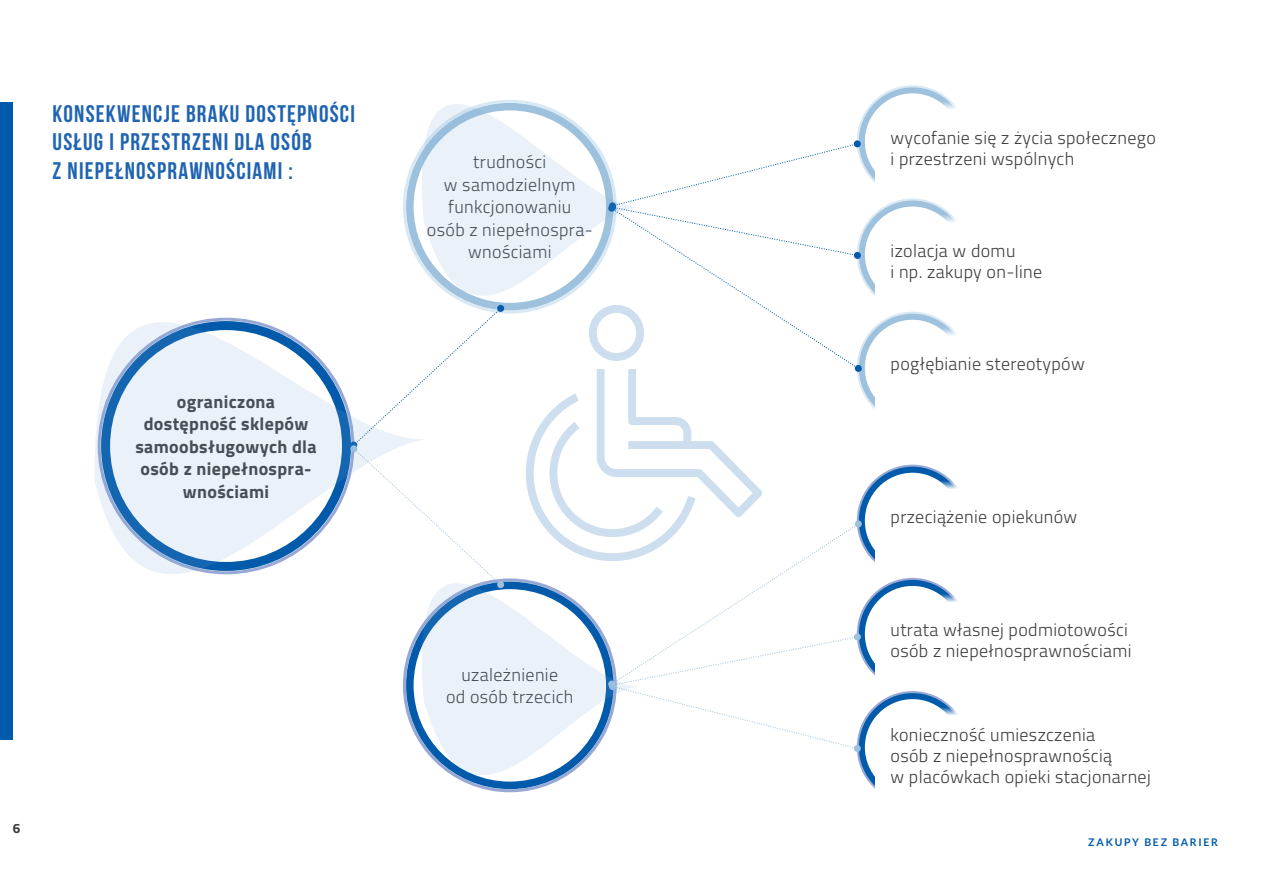
<style>
.page{position:relative;width:1263px;height:893px;background:#fff}
.page>*{position:absolute;margin:0;border:0;box-sizing:border-box;transform-origin:0 0}
.caption-3{font:700 24px/28.8px "Bebas Neue";letter-spacing:.05em;color:#2064b1}
.content{font:300 18px/21px "Titillium";letter-spacing:.02em;color:#3e3e3f}
.content-2{font:700 18px/22.5px "Titillium";letter-spacing:.02em;color:#3e3e3f;text-align:center}
.t1{font:700 13.5px "Titillium";color:#3e3e3f}
.t2{font:700 10.5px "Lato";letter-spacing:.16em;color:#015aaa}
</style>
<div class="page">
<div style="left:0;top:102px;width:13px;height:638px;background:#015aaa"></div>
<div style="left:859px;top:87px;width:107px;height:109px;border:6px solid #9ec2de;border-radius:50%"></div>
<div style="left:875px;top:122px;width:102px;height:79px;background:#fff"></div>
<div style="left:909px;top:101px;width:102px;height:44px;background:#fff"></div>
<div style="left:859px;top:201px;width:107px;height:108px;border:6px solid #9ec2de;border-radius:50%"></div>
<div style="left:875px;top:235px;width:102px;height:79px;background:#fff"></div>
<div style="left:909px;top:214px;width:102px;height:44px;background:#fff"></div>
<div style="left:859px;top:314px;width:107px;height:108px;border:6px solid #9ec2de;border-radius:50%"></div>
<div style="left:875px;top:349px;width:102px;height:78px;background:#fff"></div>
<div style="left:909px;top:328px;width:102px;height:44px;background:#fff"></div>
<div style="left:859px;top:467px;width:107px;height:108px;border:6px solid #015aaa;border-radius:50%"></div>
<div style="left:875px;top:502px;width:102px;height:78px;background:#fff"></div>
<div style="left:909px;top:481px;width:102px;height:44px;background:#fff"></div>
<div style="left:859px;top:580px;width:107px;height:108px;border:6px solid #015aaa;border-radius:50%"></div>
<div style="left:875px;top:615px;width:102px;height:79px;background:#fff"></div>
<div style="left:909px;top:594px;width:102px;height:44px;background:#fff"></div>
<div style="left:859px;top:693px;width:107px;height:108px;border:6px solid #015aaa;border-radius:50%"></div>
<div style="left:875px;top:728px;width:102px;height:79px;background:#fff"></div>
<div style="left:909px;top:707px;width:102px;height:44px;background:#fff"></div>
<div style="left:854px;top:140px;width:7px;height:7px;background:#015aaa;border-radius:50%"></div>
<div style="left:854px;top:745px;width:7px;height:7px;background:#9ec2de;border-radius:50%"></div>
<div style="left:854px;top:252px;width:7px;height:7px;background:#015aaa;border-radius:50%"></div>
<div style="left:855px;top:365px;width:7px;height:7px;background:#015aaa;border-radius:50%"></div>
<div style="left:855px;top:520px;width:7px;height:7px;background:#9ec2de;border-radius:50%"></div>
<svg style="left:95px;top:317px;width:334px;height:258px;fill:#eaf1f9"></svg>
<svg style="left:403px;top:100px;width:193px;height:212px;fill:#eaf1f9"></svg>
<svg style="left:403px;top:528px;width:193px;height:264px;fill:#eaf1f9"></svg>
<svg style="left:526px;top:143px;width:333px;height:606px"></svg>
<p class="caption-3" style="left:53px;top:99px;width:304px">KONSEKWENCJE BRAKU DOSTĘPNOŚCI<br>USŁUG I PRZESTRZENI DLA OSÓB<br>Z NIEPEŁNOSPRAWNOŚCIAMI :</p>
<p class="content-2" style="left:135px;top:389px;width:183px">ograniczona dostępność sklepów samoobsługowych dla osób z niepełnospra&shy;wnościami</p>
<p class="t1" style="left:13px;top:818px;width:9px">6</p>
<p class="content" style="left:427px;top:150px;width:167px;line-height:22.5px;text-align:center">trudności<br>w samodzielnym funkcjonowaniu<br>osób z niepełnospra&shy;wnościami</p>
<p class="content" style="left:446px;top:662px;width:129px;line-height:22.5px;text-align:center">uzależnienie<br>od osób trzecich</p>
<p class="content" style="left:890px;top:126px;width:267px">wycofanie się z życia społecznego i przestrzeni wspólnych</p>
<p class="content" style="left:890px;top:239px;width:153px">izolacja w domu<br>i np. zakupy on-line</p>
<p class="content" style="left:890px;top:352px;width:196px">pogłębianie stereotypów</p>
<p class="content" style="left:890px;top:505px;width:188px">przeciążenie opiekunów</p>
<p class="content" style="left:890px;top:619px;width:243px">utrata własnej podmiotowości osób z niepełnosprawnościami</p>
<p class="content" style="left:890px;top:723px;width:262px">konieczność umieszczenia<br>osób z niepełnosprawnością<br>w placówkach opieki stacjonarnej</p>
<p class="t2" style="left:1088px;top:836px;width:131px">ZAKUPY BEZ BARIER</p>
</div>
